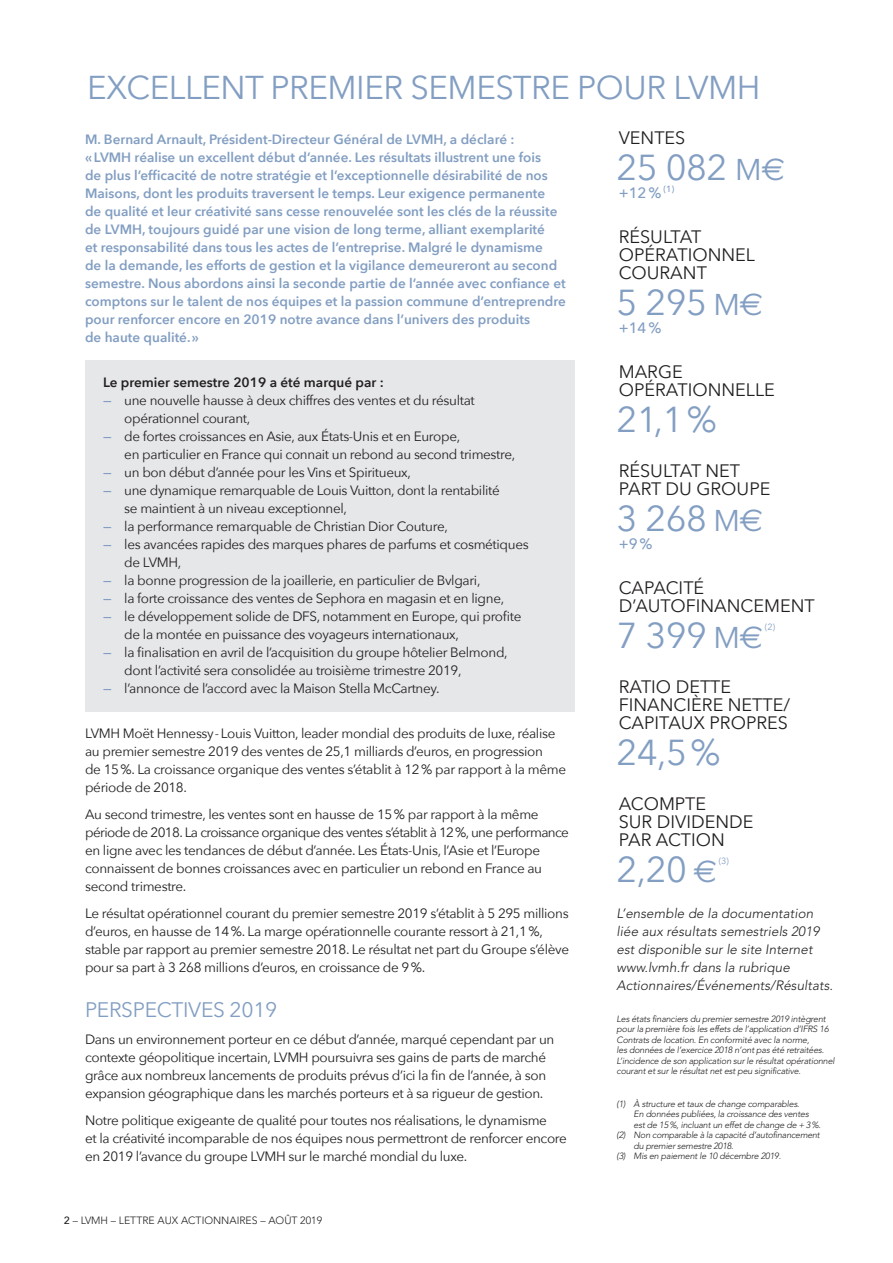
<style>
.page{position:relative;width:893px;height:1263px;background:#fff}
.page>*{position:absolute;margin:0;border:0;box-sizing:border-box;transform-origin:0 0}
.custom{font:36px "Avenir Next";letter-spacing:-.015em;color:#829ec2}
.t1{font:33px "Avenir Next";letter-spacing:-.015em;color:#829ec2}
.t2{font:21px "Avenir Next";letter-spacing:-.015em;color:#829ec2}
.custom-2{font:18px/18px "Avenir Next";color:#231f20}
.custom-3{font:500 15px "Avenir Next";color:#829ec2}
.custom-4{font:13.5px/18px "Avenir Next";letter-spacing:-.025em;color:#231f20}
.custom-5{font:600 13.5px/18px "Avenir Next";color:#829ec2}
.t3{font:300 13.5px/18px "Avenir";color:#231f20}
.t4{font:600 13.5px "Avenir Next";color:#231f20}
.t5{font:300 10.5px "Avenir";color:#231f20}
.custom-6{font:300 9px/10.5px "Avenir";letter-spacing:-.025em;color:#231f20}
.sup{font:9px "Avenir Next";color:#829ec2}
.sup-2{font:500 9px "Avenir Next";color:#829ec2}
.s1{font-weight:500;font-size:14.25px;color:#829ec2}
.s2{font-family:"Avenir Next";font-weight:500}
.s3{font-size:30px}
.s4{font-family:"Euro Sans";font-size:31.5px}
</style>
<div class="page">
<div style="left:85px;top:360px;width:489px;height:351px;background:#e6e7e9"></div>
<h2 class="t1" style="left:87px;top:60px;width:675px">EXCELLENT PREMIER SEMESTRE POUR LVMH</h2>
<p class="custom-5" style="left:85px;top:130px;width:482px">M. Bernard Arnault, Président- Directeur Général de LVMH, a déclaré :<br>« LVMH réalise un excellent début d’année. Les résultats illustrent une fois<br>de plus l’efficacité de notre stratégie et l’exceptionnelle désirabilité de nos Maisons, dont les produits traversent le temps. Leur exigence permanente<br>de qualité et leur créativité sans cesse renouvelée sont les clés de la réussite de LVMH, toujours guidé par une vision de long terme, alliant exemplarité<br>et responsabilité dans tous les actes de l’entreprise. Malgré le dynamisme<br>de la demande, les efforts de gestion et la vigilance demeureront au second semestre. Nous abordons ainsi la seconde partie de l’année avec confiance et comptons sur le talent de nos équipes et la passion commune d’entreprendre pour renforcer encore en 2019 notre avance dans l’univers des produits<br>de haute qualité. »</p>
<p class="t4" style="left:103px;top:371px;width:282px">Le premier semestre 2019 a été marqué par :</p>
<p class="custom-4" style="left:124px;top:391px;width:352px;text-indent:-21px"><span class="s1">—</span> une nouvelle hausse à deux chiffres des ventes et du résultat opérationnel courant,</p>
<p class="custom-4" style="left:124px;top:427px;width:393px;text-indent:-21px"><span class="s1">—</span> de fortes croissances en Asie, aux États- Unis et en Europe,<br>en particulier en France qui connait un rebond au second trimestre,</p>
<p class="custom-4" style="left:103px;top:463px;width:309px"><span class="s1">—</span> un bon début d’année pour les Vins et Spiritueux,</p>
<p class="custom-4" style="left:124px;top:481px;width:377px;text-indent:-21px"><span class="s1">—</span> une dynamique remarquable de Louis Vuitton, dont la rentabilité se maintient à un niveau exceptionnel,</p>
<p class="custom-4" style="left:103px;top:517px;width:346px"><span class="s1">—</span> la performance remarquable de Christian Dior Couture,</p>
<p class="custom-4" style="left:124px;top:535px;width:406px;text-indent:-21px"><span class="s1">—</span> les avancées rapides des marques phares de parfums et cosmétiques de LVMH,</p>
<p class="custom-4" style="left:103px;top:571px;width:379px"><span class="s1">—</span> la bonne progression de la joaillerie, en particulier de Bvlgari,</p>
<p class="custom-4" style="left:103px;top:589px;width:403px"><span class="s1">—</span> la forte croissance des ventes de Sephora en magasin et en ligne,</p>
<p class="custom-4" style="left:124px;top:607px;width:399px;text-indent:-21px"><span class="s1">—</span> le développement solide de DFS, notamment en Europe, qui profite de la montée en puissance des voyageurs internationaux,</p>
<p class="custom-4" style="left:124px;top:643px;width:385px;text-indent:-21px"><span class="s1">—</span> la finalisation en avril de l’acquisition du groupe hôtelier Belmond, dont l’activité sera consolidée au troisième trimestre 2019,</p>
<p class="custom-4" style="left:103px;top:679px;width:338px"><span class="s1">—</span> l’annonce de l’accord avec la Maison Stella McCartney.</p>
<p class="custom-4" style="left:85px;top:724px;width:482px">LVMH Moët Hennessy - Louis Vuitton, leader mondial des produits de luxe, réalise au premier semestre 2019 des ventes de 25,1 milliards d’euros, en progression<br>de 15 %. La croissance organique des ventes s’établit à 12 % par rapport à la même période de 2018.</p>
<p class="custom-4" style="left:85px;top:805px;width:485px">Au second trimestre, les ventes sont en hausse de 15 % par rapport à la même période de 2018. La croissance organique des ventes s’établit à 12 %, une performance en ligne avec les tendances de début d’année. Les États- Unis, l’Asie et l’Europe connaissent de bonnes croissances avec en particulier un rebond en France au second trimestre.</p>
<p class="custom-4" style="left:85px;top:904px;width:486px">Le résultat opérationnel courant du premier semestre 2019 s’établit à 5 295 millions d’euros, en hausse de 14 %. La marge opérationnelle courante ressort à 21,1 %, stable par rapport au premier semestre 2018. Le résultat net part du Groupe s’élève pour sa part à 3 268 millions d’euros, en croissance de 9 %.</p>
<h3 class="t2" style="left:85px;top:992px;width:194px">PERSPECTIVES 2019</h3>
<p class="custom-4" style="left:85px;top:1030px;width:471px">Dans un environnement porteur en ce début d’année, marqué cependant par un contexte géopolitique incertain, LVMH poursuivra ses gains de parts de marché grâce aux nombreux lancements de produits prévus d’ici la fin de l’année, à son expansion géographique dans les marchés porteurs et à sa rigueur de gestion.</p>
<p class="custom-4" style="left:85px;top:1111px;width:483px">Notre politique exigeante de qualité pour toutes nos réalisations, le dynamisme<br>et la créativité incomparable de nos équipes nous permettront de renforcer encore en 2019 l’avance du groupe LVMH sur le marché mondial du luxe.</p>
<p class="t5" style="left:64px;top:1214px;width:260px"><span class="s2">2</span> – LVMH – LETTRE AUX ACTIONNAIRES – AOÛT 2019</p>
<p class="custom-2" style="left:619px;top:128px;width:68px">VENTES</p>
<p class="custom" style="left:617px;top:137px;width:170px">25 082 <span class="s3">M</span><span class="s4">€</span></p>
<p class="custom-3" style="left:619px;top:180px;width:44px">+12 %</p>
<p class="sup-2" style="left:663px;top:181px;width:13px">(1)</p>
<p class="custom-2" style="left:619px;top:227px;width:138px">RÉSULTAT<br>OPÉRATIONNEL<br>COURANT</p>
<p class="custom" style="left:617px;top:272px;width:148px">5 295 <span class="s3">M</span><span class="s4">€</span></p>
<p class="custom-3" style="left:619px;top:315px;width:44px">+14 %</p>
<p class="custom-2" style="left:619px;top:362px;width:158px">MARGE<br>OPÉRATIONNELLE</p>
<p class="custom" style="left:617px;top:389px;width:102px">21,1%</p>
<p class="custom-2" style="left:619px;top:461px;width:153px">RÉSULTAT NET<br>PART DU GROUPE</p>
<p class="custom" style="left:617px;top:488px;width:148px">3 268 <span class="s3">M</span><span class="s4">€</span></p>
<p class="custom-3" style="left:619px;top:531px;width:35px">+ 9 %</p>
<p class="custom-2" style="left:619px;top:578px;width:198px">CAPACITÉ<br>D’AUTOFINANCEMENT</p>
<p class="custom" style="left:617px;top:605px;width:148px">7 399 <span class="s3">M</span><span class="s4">€</span></p>
<p class="sup" style="left:765px;top:619px;width:12px">(2)</p>
<p class="custom-2" style="left:619px;top:677px;width:173px">RATIO DETTE<br>FINANCIÈRE NETTE/<br>CAPITAUX PROPRES</p>
<p class="custom" style="left:617px;top:722px;width:105px">24,5%</p>
<p class="custom-2" style="left:619px;top:794px;width:136px">ACOMPTE<br>SUR DIVIDENDE<br>PAR ACTION</p>
<p class="custom" style="left:617px;top:839px;width:102px">2,20 <span class="s4">€</span></p>
<p class="sup" style="left:719px;top:853px;width:12px">(3)</p>
<p class="t3" style="left:617px;top:904px;width:220px">L’ensemble de la documentation liée aux résultats semestriels 2019 est disponible sur le site Internet www.lvmh.fr dans la rubrique Actionnaires/Événements/Résultats.</p>
<p class="custom-6" style="left:617px;top:1013px;width:221px">Les états financiers du premiersemestre 2019 intègrent pourla première fois les effets de l’application d’IFRS 16<br>Contrats de location.En conformité avec la norme,<br>les données de l’exercice 2018 n’ontpas été retraitées.<br>L’incidence de son application surle résultatopérationnel courantetsurle résultatnetestpeu significative.</p>
<p class="custom-6" style="left:617px;top:1098px;width:12px">(1)</p>
<p class="custom-6" style="left:634px;top:1098px;width:190px">À structure ettaux de change comparables.<br>En données publiées,la croissance des ventes estde 15 %,incluantun effetde change de + 3 %.</p>
<p class="custom-6" style="left:617px;top:1130px;width:12px">(2)</p>
<p class="custom-6" style="left:633px;top:1130px;width:189px">Non comparable à la capacité d’autofinancement du premiersemestre 2018.</p>
<p class="custom-6" style="left:617px;top:1151px;width:12px">(3)</p>
<p class="custom-6" style="left:634px;top:1151px;width:150px">Mis en paiementle 10 décembre 2019.</p>
</div>
